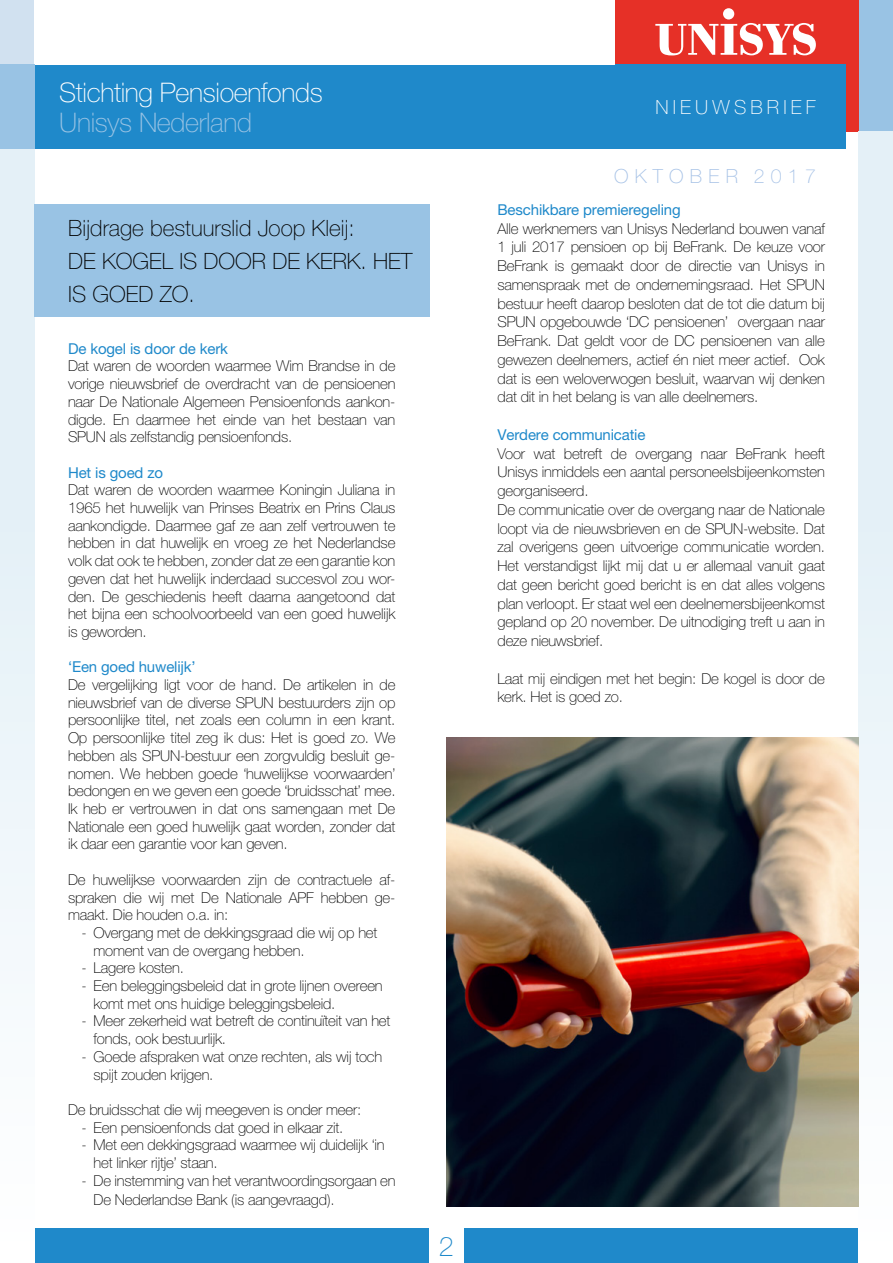
<style>
.page{position:relative;width:893px;height:1263px;background:#fff}
.page>*{position:absolute;margin:0;border:0;box-sizing:border-box;transform-origin:0 0}
.t1{font:100 27px "Helvetica Neue LT Pro";letter-spacing:-.015em;color:#fff}
.t2{font:100 27px "Helvetica Neue LT Pro";letter-spacing:-.015em;color:#99c3e4}
.t3{font:100 27px "Helvetica Neue LT Pro";color:#1f89ca}
.t4{font:100 22.5px/33px "Helvetica Neue LT Pro";color:#000}
.t5{font:100 19.5px "Helvetica Neue LT Pro";letter-spacing:.215em;color:#fff}
.t6{font:100 19.5px "Helvetica Neue LT Pro";letter-spacing:.32em;color:#a5c1e6}
.t7{font:100 15px/17.7px "Helvetica Neue LT Pro";letter-spacing:-.01em;color:#000}
.t8{font:15px "Helvetica Neue LT Pro";letter-spacing:-.01em;color:#1f89ca}
</style>
<div class="page">
<div style="left:0;top:0;width:614px;height:64px;background:#d1e1f0"></div>
<div style="left:859px;top:0;width:34px;height:132px;background:#99c3e4"></div>
<div style="left:614px;top:0;width:245px;height:132px;background:#e63027"></div>
<div style="left:34px;top:64px;width:811px;height:85px;background:#1f89ca"></div>
<div style="left:34px;top:1229px;width:825px;height:34px;background:#1f89ca"></div>
<div style="left:34px;top:0;width:580px;height:64px;background:#fff"></div>
<div style="left:723px;top:8px;width:11px;height:12px;background:#fff;border-radius:50%"></div>
<svg style="left:655px;top:23px;width:161px;height:32px"></svg>
<div style="left:0;top:132px;width:34px;height:1131px;background:linear-gradient(to bottom,#ddecf5,#fcfefe)"></div>
<div style="left:859px;top:132px;width:34px;height:1131px;background:linear-gradient(to bottom,#deedf5,#fcfefe)"></div>
<div style="left:0;top:64px;width:34px;height:85px;background:#99c3e4"></div>
<div style="left:429px;top:1229px;width:34px;height:34px;background:#fff"></div>
<img style="left:446px;top:737px;width:413px;height:469px">
<div style="left:34px;top:204px;width:396px;height:113px;background:#99c3e4"></div>
<h1 class="t1" style="left:59px;top:77px;width:265px">Stichting Pensioenfonds</h1>
<h1 class="t2" style="left:59px;top:107px;width:194px">Unisys Nederland</h1>
<h2 class="t4" style="left:68px;top:211px;width:346px">Bijdrage bestuurslid Joop Kleij:<br>DE KOGEL IS DOOR DE KERK. HET<br>IS GOED ZO.</h2>
<p class="t8" style="left:68px;top:339px;width:161px">De kogel is door de kerk</p>
<p class="t7" style="left:68px;top:357px;width:329px;text-align:justify">Dat waren de woorden waarmee Wim Brandse in de vorige nieuwsbrief de overdracht van de pensioenen naar De Nationale Algemeen Pensioenfonds aankon&shy;digde. En daarmee het einde van het bestaan van SPUN als zelfstandig pensioenfonds.</p>
<p class="t8" style="left:68px;top:463px;width:96px">Het is goed zo</p>
<p class="t7" style="left:68px;top:481px;width:329px;text-align:justify">Dat waren de woorden waarmee Koningin Juliana in 1965 het huwelijk van Prinses Beatrix en Prins Claus aankondigde. Daarmee gaf ze aan zelf vertrouwen te hebben in dat huwelijk en vroeg ze het Nederlandse volk dat ook te hebben, zonder dat ze een garantie kon geven dat het huwelijk inderdaad succesvol zou wor&shy;den. De geschiedenis heeft daarna aangetoond dat het bijna een schoolvoorbeeld van een goed huwelijk is geworden.</p>
<p class="t8" style="left:68px;top:658px;width:129px">‘Een goed huwelijk’</p>
<p class="t7" style="left:68px;top:676px;width:329px;text-align:justify">De vergelijking ligt voor de hand. De artikelen in de nieuwsbrief van de diverse SPUN bestuurders zijn op persoonlijke titel, net zoals een column in een krant.<br>Op persoonlijke titel zeg ik dus: Het is goed zo. We hebben als SPUN-bestuur een zorgvuldig besluit ge&shy;nomen. We hebben goede ‘huwelijkse voorwaarden’ bedongen en we geven een goede ‘bruidsschat’ mee.<br>Ik heb er vertrouwen in dat ons samengaan met De Nationale een goed huwelijk gaat worden, zonder dat ik daar een garantie voor kan geven.</p>
<p class="t7" style="left:68px;top:871px;width:329px;text-align:justify">De huwelijkse voorwaarden zijn de contractuele af&shy;spraken die wij met De Nationale APF hebben ge&shy;maakt. Die houden o.a. in:</p>
<p class="t7" style="left:94px;top:924px;width:285px;text-indent:-12px">- Overgang met de dekkingsgraad die wij op het moment van de overgang hebben.</p>
<p class="t7" style="left:82px;top:959px;width:104px">- Lagere kosten.</p>
<p class="t7" style="left:94px;top:977px;width:291px;text-indent:-12px">- Een beleggingsbeleid dat in grote lijnen overeen komt met ons huidige beleggingsbeleid.</p>
<p class="t7" style="left:94px;top:1012px;width:298px;text-indent:-12px">- Meer zekerheid wat betreft de continuïteit van het fonds, ook bestuurlijk.</p>
<p class="t7" style="left:94px;top:1048px;width:290px;text-indent:-12px">- Goede afspraken wat onze rechten, als wij toch spijt zouden krijgen.</p>
<p class="t7" style="left:68px;top:1101px;width:295px">De bruidsschat die wij meegeven is onder meer:</p>
<p class="t7" style="left:82px;top:1118px;width:263px">- Een pensioenfonds dat goed in elkaar zit.</p>
<p class="t7" style="left:94px;top:1136px;width:293px;text-indent:-12px">- Met een dekkingsgraad waarmee wij duidelijk ‘in het linker rijtje’ staan.</p>
<p class="t7" style="left:94px;top:1171px;width:303px;line-height:18.8px;text-indent:-12px">- De instemming van het verantwoordingsorgaan en<br>De Nederlandse Bank (is aangevraagd).</p>
<h1 class="t3" style="left:439px;top:1230px;width:17px">2</h1>
<h3 class="t5" style="left:655px;top:96px;width:162px">NIEUWSBRIEF</h3>
<h3 class="t6" style="left:614px;top:165px;width:203px">OKTOBER 2017</h3>
<p class="t8" style="left:497px;top:201px;width:185px">Beschikbare premieregeling</p>
<p class="t7" style="left:497px;top:219px;width:329px;line-height:18.8px;text-align:justify">Alle werknemers van Unisys Nederland bouwen vanaf 1 juli 2017 pensioen op bij BeFrank. De keuze voor BeFrank is gemaakt door de directie van Unisys in samenspraak met de ondernemingsraad. Het SPUN bestuur heeft daarop besloten dat de tot die datum bij SPUN opgebouwde ‘DC pensioenen’ overgaan naar BeFrank. Dat geldt voor de DC pensioenen van alle gewezen deelnemers, actief én niet meer actief. Ook dat is een weloverwogen besluit, waarvan wij denken dat dit in het belang is van alle deelnemers.</p>
<p class="t8" style="left:497px;top:426px;width:150px">Verdere communicatie</p>
<p class="t7" style="left:497px;top:444px;width:329px;line-height:18.8px">Voor wat betreft de overgang naar BeFrank heeft Unisys inmiddels een aantal personeelsbijeenkomsten georganiseerd.<br>De communicatie over de overgang naar de Nationale loopt via de nieuwsbrieven en de SPUN-website. Dat zal overigens geen uitvoerige communicatie worden.<br>Het verstandigst lijkt mij dat u er allemaal vanuit gaat dat geen bericht goed bericht is en dat alles volgens plan verloopt. Er staat wel een deelnemersbijeenkomst gepland op 20 november. De uitnodiging treft u aan in deze nieuwsbrief.</p>
<p class="t7" style="left:497px;top:669px;width:329px;line-height:18.8px">Laat mij eindigen met het begin: De kogel is door de kerk. Het is goed zo.</p>
</div>
